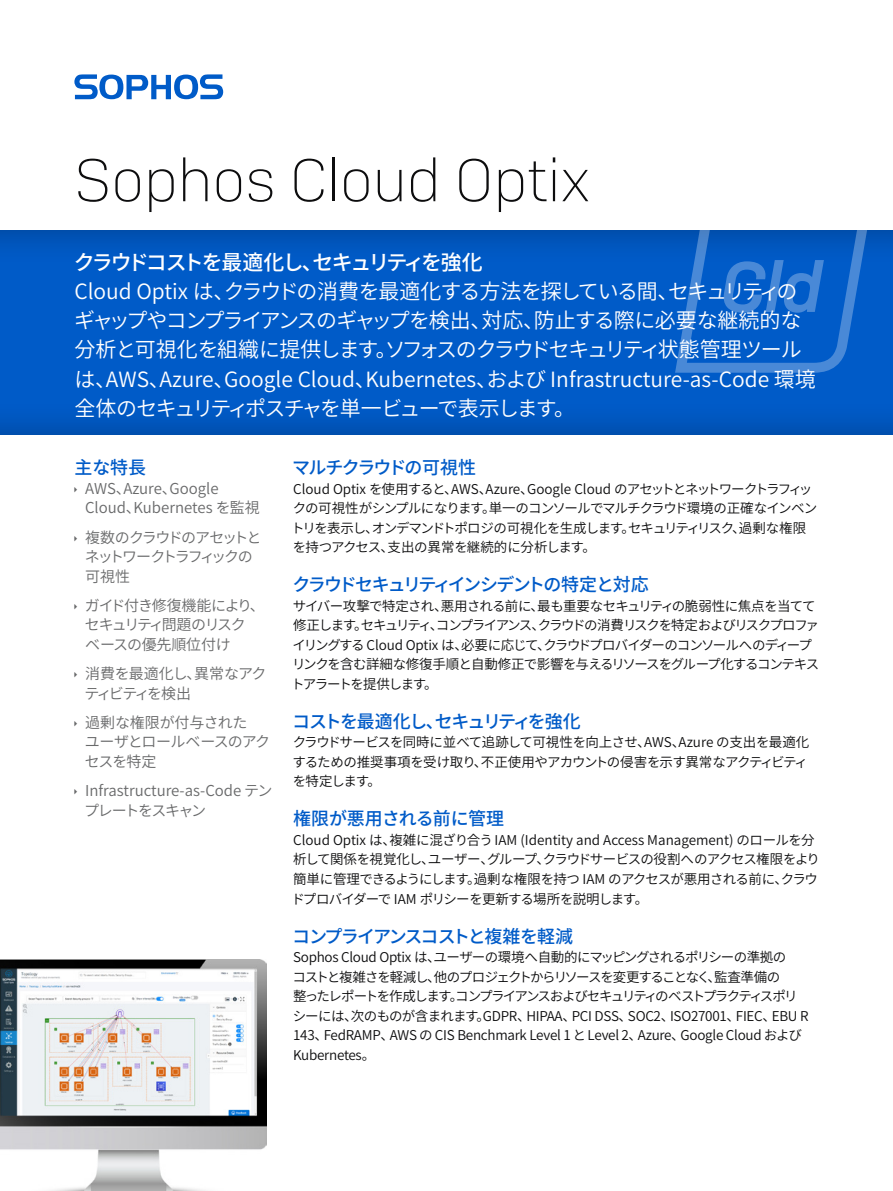
<style>
.page{position:relative;width:893px;height:1191px;background:#fff}
.page>*{position:absolute;margin:0;border:0;box-sizing:border-box;transform-origin:0 0}
.t1{font:200 60px "Sophos Sans";color:#0d0d0e}
.Intro_copy{font:600 21px/29.2px "Noto Sans CJ Kjp";letter-spacing:-.03em;color:#fff}
.Intro_subheading{font:500 21px "Noto Sans CJ Kjp";letter-spacing:-.095em;color:#fff}
.Subheading_1{font:500 18px "Noto Sans CJ Kjp";letter-spacing:-.08em;color:#005bc8}
.Subheading_1-2{font:500 18px "Noto Sans CJ Kjp";letter-spacing:-.02em;color:#005bc8}
.t2{font:600 15px/19.5px "Noto Sans CJ Kjp";color:#696a6b}
.t3{font:600 15px/19.5px "Noto Sans CJ Kjp";letter-spacing:-.085em;color:#696a6b}
.t4{font:600 15px/19.5px "Noto Sans CJ Kjp";letter-spacing:-.005em;color:#696a6b}
.t5{font:600 15px/19.5px "Noto Sans CJ Kjp";letter-spacing:-.115em;color:#696a6b}
.t6{font:600 15px/19.5px "Noto Sans CJ Kjp";letter-spacing:-.025em;color:#696a6b}
.t7{font:600 15px/19.5px "Noto Sans CJ Kjp";letter-spacing:-.065em;color:#696a6b}
.Body_Copy{font:600 13.5px/19.5px "Noto Sans CJ Kjp";letter-spacing:-.05em;color:#0d0d0e}
.Body_Copy-2{font:600 13.5px/19.5px "Noto Sans CJ Kjp";letter-spacing:-.075em;color:#0d0d0e}
.Body_Copy-3{font:600 13.5px/19.5px "Noto Sans CJ Kjp";letter-spacing:-.03em;color:#0d0d0e}
</style>
<div class="page">
<div style="left:0;top:229px;width:893px;height:207px;background:#000;opacity:.3"></div>
<svg style="left:675px;top:229px;width:197px;height:144px;background:#1365c9"></svg>
<img style="left:0;top:959px;width:267px;height:232px">
<svg style="left:74px;top:74px;width:149px;height:25px"></svg>
<p class="t1" style="left:74px;top:145px;width:517px">Sophos Cloud Optix</p>
<p class="Intro_subheading" style="left:74px;top:250px;width:410px">クラウドコストを最適化し、セキュリティを強化</p>
<p class="Intro_copy" style="left:74px;top:277px;width:743px">Cloud Optix は、クラウドの消費を最適化する方法を探している間、セキュリティのギャップやコンプライアンスのギャップを検出、対応、防止する際に必要な継続的な分析と可視化を組織に提供します。ソフォスのクラウドセキュリティ状態管理ツールは、AWS、Azure、Google Cloud、Kubernetes、および Infrastructure-as-Code 環境全体のセキュリティポスチャを単一ビューで表示します。</p>
<p class="Subheading_1" style="left:74px;top:457px;width:73px">主な特長</p>
<p class="t2" style="left:85px;top:479px;width:176px">AWS、Azure、Google<br>Cloud、Kubernetes を監視</p>
<p class="t5" style="left:85px;top:527px;width:178px">複数のクラウドのアセットとネットワークトラフィックの可視性</p>
<p class="t3" style="left:85px;top:596px;width:181px">ガイド付き修復機能により、セキュリティ問題のリスク<br>ベースの優先順位付け</p>
<p class="t7" style="left:84px;top:664px;width:184px">消費を最適化し、異常なアクティビティを検出</p>
<p class="t6" style="left:85px;top:713px;width:187px">過剰な権限が付与された<br>ユーザとロールベースのアクセスを特定</p>
<p class="t4" style="left:84px;top:781px;width:190px">Infrastructure-as-Code テンプレートをスキャン</p>
<p class="Subheading_1" style="left:292px;top:457px;width:185px">マルチクラウドの可視性</p>
<p class="Body_Copy" style="left:291px;top:479px;width:528px">Cloud Optix を使用すると、AWS、Azure、Google Cloud のアセットとネットワークトラフィックの可視性がシンプルになります。単一のコンソールでマルチクラウド環境の正確なインベントリを表示し、オンデマンドトポロジの可視化を生成します。セキュリティリスク、過剰な権限を持つアクセス、支出の異常を継続的に分析します。</p>
<p class="Subheading_1" style="left:293px;top:574px;width:358px">クラウドセキュリティインシデントの特定と対応</p>
<p class="Body_Copy-2" style="left:291px;top:596px;width:530px">サイバー攻撃で特定され、悪用される前に、最も重要なセキュリティの脆弱性に焦点を当てて修正します。セキュリティ、コンプライアンス、クラウドの消費リスクを特定およびリスクプロファイリングする Cloud Optix は、必要に応じて、クラウドプロバイダーのコンソールへのディープリンクを含む詳細な修復手順と自動修正で影響を与えるリソースをグループ化するコンテキストアラートを提供します。</p>
<p class="Subheading_1" style="left:292px;top:711px;width:290px">コストを最適化し、セキュリティを強化</p>
<p class="Body_Copy" style="left:292px;top:733px;width:518px;text-align:justify">クラウドサービスを同時に並べて追跡して可視性を向上させ、AWS、Azure の支出を最適化するための推奨事項を受け取り、不正使用やアカウントの侵害を示す異常なアクティビティを特定します。</p>
<p class="Subheading_1-2" style="left:293px;top:808px;width:213px">権限が悪用される前に管理</p>
<p class="Body_Copy-3" style="left:292px;top:830px;width:530px">Cloud Optix は、複雑に混ざり合う IAM (Identity and Access Management) のロールを分析して関係を視覚化し、ユーザー、グループ、クラウドサービスの役割へのアクセス権限をより簡単に管理できるようにします。過剰な権限を持つ IAM のアクセスが悪用される前に、クラウドプロバイダーで IAM ポリシーを更新する場所を説明します。</p>
<p class="Subheading_1" style="left:292px;top:925px;width:282px">コンプライアンスコストと複雑を軽減</p>
<p class="Body_Copy" style="left:292px;top:947px;width:518px">Sophos Cloud Optix は、ユーザーの環境へ自動的にマッピングされるポリシーの準拠の<br>コストと複雑さを軽減し、他のプロジェクトからリソースを変更することなく、監査準備の<br>整ったレポートを作成します。コンプライアンスおよびセキュリティのベストプラクティスポリシーには、次のものが含まれます。GDPR、HIPAA、PCI DSS、SOC2、ISO27001、FIEC、EBU R 143、FedRAMP、AWS の CIS Benchmark Level 1 と Level 2、Azure、Google Cloud およびKubernetes。</p>
</div>
